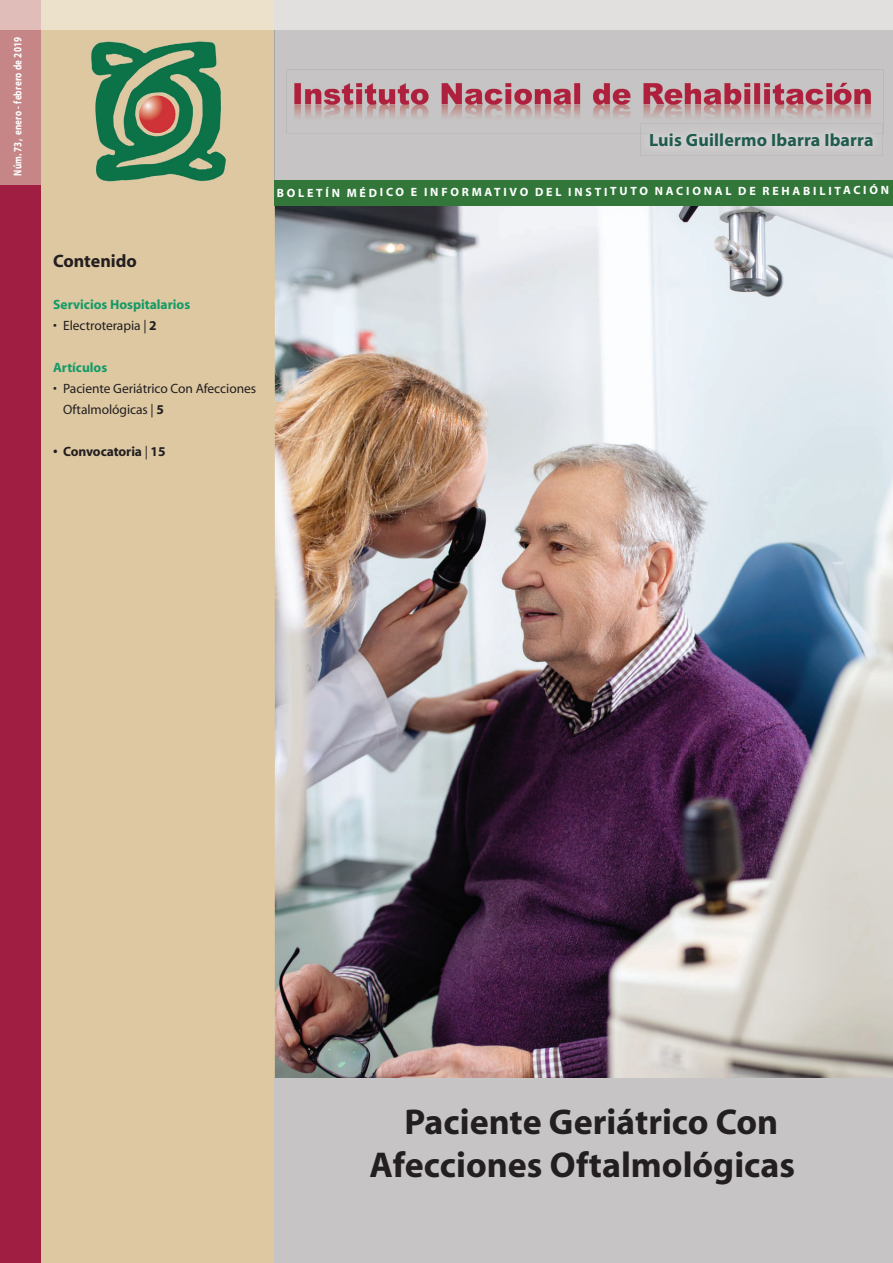
<style>
.page{position:relative;width:893px;height:1263px;background:#fff}
.page>*{position:absolute;margin:0;border:0;box-sizing:border-box;transform-origin:0 0}
.t1{font:700 36px/43.2px "Myriad";color:#231f20;text-align:center}
.t2{font:700 18px "Myriad";letter-spacing:.01em;color:#1f5b4e}
.t3{font:700 18px "Myriad";color:#231f20}
.t4{font:13.5px/21px "Myriad";letter-spacing:-.005em;color:#231f20}
.t5{font:700 13.5px "Myriad";color:#139a66}
.t6{font:700 13.5px "Myriad";letter-spacing:-.005em;color:#231f20}
.t7{font:700 12px "Myriad";letter-spacing:.225em;color:#fff}
.t8{font:700 11.25px "Myriad";letter-spacing:.025em;color:#fff;scale:.8 1}
.s1{font-weight:700}
.s2{font-weight:400}
</style>
<div class="page">
<div style="left:0;top:0;width:44px;height:1263px;background:#9f1e41"></div>
<div style="left:41px;top:0;width:242px;height:1263px;background:#ddc8a2"></div>
<img style="left:275px;top:206px;width:618px;height:873px">
<img style="left:91px;top:41px;width:135px;height:141px">
<div style="left:0;top:29px;width:40px;height:156px;background:#c68687"></div>
<div style="left:283px;top:29px;width:610px;height:151px;background:#c6c4c4"></div>
<svg style="left:40px;top:0;width:1px;height:29px"></svg>
<div style="left:41px;top:0;width:234px;height:29px;background:#ece1cb"></div>
<div style="left:0;top:0;width:40px;height:29px;background:#e1bdba"></div>
<svg style="left:275px;top:29px;width:8px;height:151px"></svg>
<div style="left:275px;top:0;width:618px;height:29px;background:#e1e0df"></div>
<div style="left:275px;top:1079px;width:618px;height:184px;background:#c6c4c4"></div>
<img style="left:640px;top:134px;width:242px;height:22px">
<div style="left:650px;top:134px;width:223px;height:12px;background:#d2cfcf"></div>
<img style="left:286px;top:70px;width:597px;height:64px">
<div style="left:274px;top:180px;width:619px;height:26px;background:#327739"></div>
<p class="t8" style="left:12px;top:176px;width:175px;rotate:-90deg">Núm. 73, enero - febrero de 2019</p>
<h2 class="t2" style="left:649px;top:131px;width:226px">Luis Guillermo Ibarra Ibarra</h2>
<p class="t7" style="left:277px;top:185px;width:614px">BOLETÍN MÉDICO E INFORMATIVO DEL INSTITUTO NACIONAL DE REHABILITACIÓN</p>
<h2 class="t3" style="left:53px;top:251px;width:85px">Contenido</h2>
<p class="t5" style="left:53px;top:297px;width:139px">Servicios Hospitalarios</p>
<p class="t4" style="left:53px;top:315px;width:105px">• Electroterapia | <span class="s1">2</span></p>
<p class="t5" style="left:53px;top:360px;width:56px">Artículos</p>
<p class="t4" style="left:63px;top:378px;width:195px;text-indent:-10px">• Paciente Geriátrico Con Afecciones<br>Oftalmológicas | <span class="s1">5</span></p>
<p class="t6" style="left:53px;top:444px;width:114px">• Convocatoria <span class="s2">|</span> 15</p>
<h1 class="t1" style="left:370px;top:1102px;width:427px">Paciente Geriátrico Con<br>Afecciones Oftalmológicas</h1>
</div>
